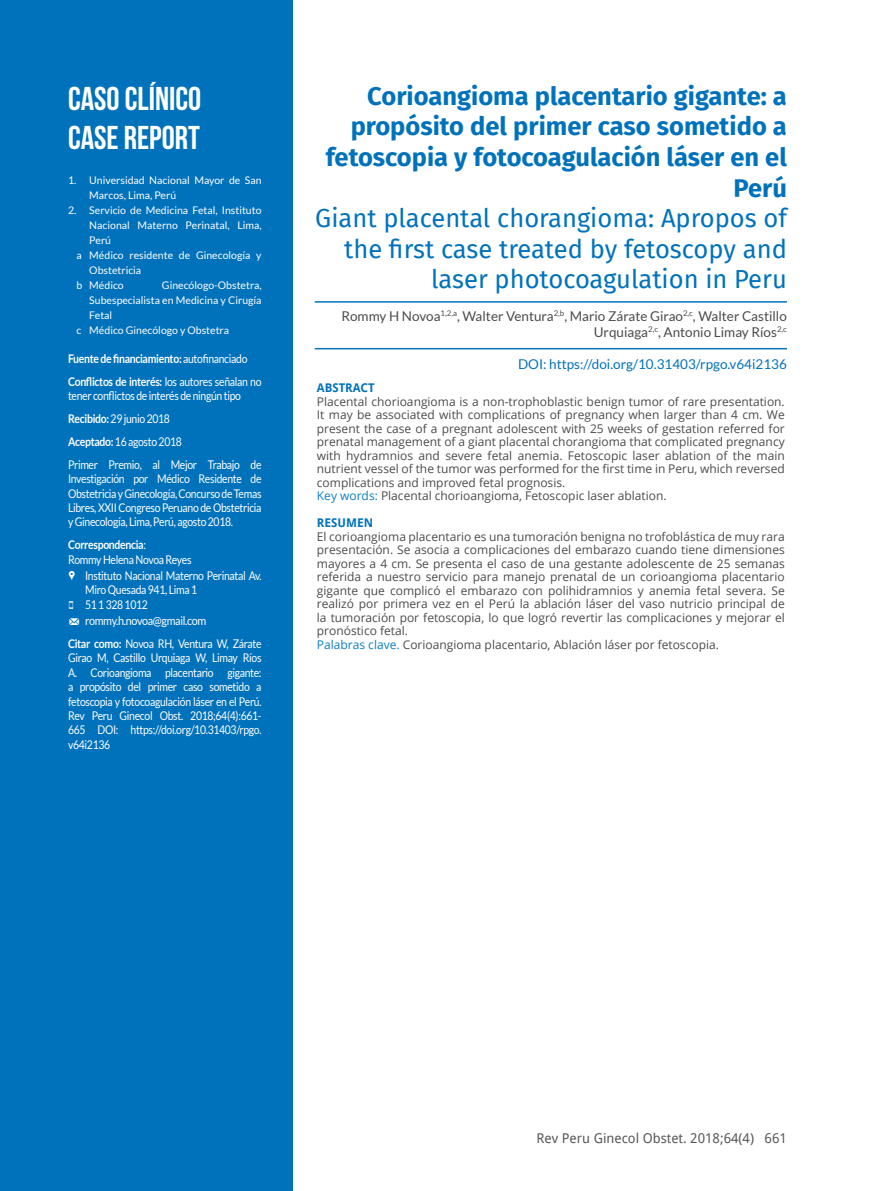
<style>
.page{position:relative;width:872px;height:1191px;background:#fff}
.page>*{position:absolute;margin:0;border:0;box-sizing:border-box;transform-origin:0 0}
.t1{font:33px/39.6px "Bebas Neue";color:#fff}
.t2{font:700 25.5px/30.6px "Fira Sans";color:#0072bc;text-align:right}
.t3{font:25.5px/30.6px "Fira Sans";color:#0072bc;text-align:right}
.t4{font:13.5px/16.2px "Lato";color:#4b4c4d;text-align:right}
.t5{font:13.5px "Lato";color:#0072bc}
.t6{font:13.5px "Droid Sans";color:#57585a}
.t7{font:12px/13.5px "Open Sans";color:#4b4c4d}
.t8{font:12px/14.4px "Lato";letter-spacing:-.03em;color:#fff;scale:.87 1}
.t9{font:700 12px/23px "Lato";letter-spacing:-.03em;color:#fff;scale:.87 1}
.t10{font:12px/23px "Lato";letter-spacing:-.03em;color:#fff;scale:.9 1}
.t11{font:700 12px "Droid Sans";color:#0072bc}
.t12{font:10.5px/15px "Lato";color:#fff}
.s1{font-weight:400}
.s2{font-weight:700}
.s3{font-family:"Modern Pictograms";font-size:13.5px}
.s4{font-family:"Modern Pictograms"}
.s5{color:#0d7ec3}
</style>
<div class="page">
<div style="left:0;top:0;width:293px;height:1191px;background:#0072bc"></div>
<hr style="left:315px;top:301px;width:472px;height:2px;background:#0072bc">
<hr style="left:315px;top:348px;width:472px;height:1px;background:#0072bc">
<h1 class="t1" style="left:68px;top:78px;width:135px">CASO CLÍNICO<br>CASE REPORT</h1>
<p class="t12" style="left:89px;top:172px;width:174px;text-indent:-21px">1. Universidad Nacional Mayor de San<br>Marcos, Lima, Perú</p>
<p class="t12" style="left:68px;top:202px;width:195px">2. Servicio de Medicina Fetal, Instituto</p>
<p class="t12" style="left:89px;top:217px;width:174px">Nacional Materno Perinatal, Lima,</p>
<p class="t12" style="left:89px;top:232px;width:23px">Perú</p>
<p class="t12" style="left:77px;top:247px;width:186px">a Médico residente de Ginecología y</p>
<p class="t12" style="left:89px;top:263px;width:53px">Obstetricia</p>
<p class="t12" style="left:77px;top:278px;width:49px">b Médico</p>
<p class="t12" style="left:162px;top:278px;width:101px">Ginecólogo-Obstetra,</p>
<p class="t12" style="left:89px;top:293px;width:174px">Subespecialista en Medicina y Cirugía</p>
<p class="t12" style="left:89px;top:308px;width:25px">Fetal</p>
<p class="t12" style="left:77px;top:323px;width:154px">c Médico Ginecólogo y Obstetra</p>
<p class="t9" style="left:68px;top:347px;width:224px">Fuente de financiamiento: <span class="s1">autofinanciado<br></span>Conflictos de interés: <span class="s1">los autores señalan no</span></p>
<p class="t8" style="left:68px;top:384px;width:224px;line-height:23px">tener conflictos de interés de ningún tipo<br><span class="s2">Recibido:</span> 29 junio 2018<br><span class="s2">Aceptado:</span> 16 agosto 2018<br>Primer Premio, al Mejor Trabajo de</p>
<p class="t8" style="left:68px;top:471px;width:224px;text-align:justify">Investigación por Médico Residente de Obstetricia y Ginecología, Concurso de Temas Libres, XXII Congreso Peruano de Obstetricia y Ginecología, Lima, Perú, agosto 2018.</p>
<p class="t8" style="left:68px;top:538px;width:143px"><span class="s2">Correspondencia</span>:<br>Rommy Helena Novoa Reyes</p>
<p class="t8" style="left:68px;top:568px;width:224px"><span class="s3">,</span> Instituto Nacional Materno Perinatal Av.</p>
<p class="t8" style="left:85px;top:583px;width:130px">Miro Quesada 941, Lima 1</p>
<p class="t8" style="left:68px;top:597px;width:93px"><span class="s4">O</span> 51 1 328 1012</p>
<p class="t10" style="left:68px;top:609px;width:216px"><span class="s3">m</span> rommy.h.novoa@gmail.com<br><span class="s2">Citar como:</span> Novoa RH, Ventura W, Zárate</p>
<p class="t8" style="left:68px;top:650px;width:224px;text-align:justify">Girao M, Castillo Urquiaga W, Limay Ríos A. Corioangioma placentario gigante: a propósito del primer caso sometido a fetoscopia y fotocoagulación láser en el Perú.<br>Rev Peru Ginecol Obst. 2018;64(4):661- 665 DOI: https://doi.org/10.31403/rpgo. v64i2136</p>
<h2 class="t2" style="left:326px;top:79px;width:462px">Corioangioma placentario gigante: a propósito del primer caso sometido a fetoscopia y fotocoagulación láser en el<br>Perú</h2>
<h2 class="t3" style="left:315px;top:202px;width:473px">Giant placental chorangioma: Apropos of the first case treated by fetoscopy and laser photocoagulation in Peru</h2>
<p class="t4" style="left:341px;top:308px;width:447px">Rommy H Novoa<sup>1,2,a</sup>, Walter Ventura<sup>2,b</sup>, Mario Zárate Girao<sup>2,c</sup>, Walter Castillo<br>Urquiaga<sup>2,c</sup>, Antonio Limay Ríos<sup>2,c</sup></p>
<p class="t5" style="left:518px;top:357px;width:270px">DOI: https://doi.org/10.31403/rpgo.v64i2136</p>
<p class="t11" style="left:317px;top:379px;width:59px">ABSTRACT</p>
<p class="t7" style="left:317px;top:394px;width:469px">Placental chorioangioma is a non-trophoblastic benign tumor of rare presentation.<br>It may be associated with complications of pregnancy when larger than 4 cm. We present the case of a pregnant adolescent with 25 weeks of gestation referred for prenatal management of a giant placental chorangioma that complicated pregnancy with hydramnios and severe fetal anemia. Fetoscopic laser ablation of the main nutrient vessel of the tumor was performed for the first time in Peru, which reversed complications and improved fetal prognosis.<br><span class="s5">Key words:</span> Placental chorioangioma, Fetoscopic laser ablation.</p>
<p class="t11" style="left:317px;top:514px;width:58px">RESUMEN</p>
<p class="t7" style="left:317px;top:529px;width:469px">El corioangioma placentario es una tumoración benigna no trofoblástica de muy rara presentación. Se asocia a complicaciones del embarazo cuando tiene dimensiones mayores a 4 cm. Se presenta el caso de una gestante adolescente de 25 semanas referida a nuestro servicio para manejo prenatal de un corioangioma placentario gigante que complicó el embarazo con polihidramnios y anemia fetal severa. Se realizó por primera vez en el Perú la ablación láser del vaso nutricio principal de la tumoración por fetoscopia, lo que logró revertir las complicaciones y mejorar el pronóstico fetal.<br><span class="s5">Palabras clave.</span> Corioangioma placentario, Ablación láser por fetoscopia.</p>
<p class="t6" style="left:536px;top:1128px;width:252px">Rev Peru Ginecol Obstet. 2018;64(4) 661</p>
</div>
